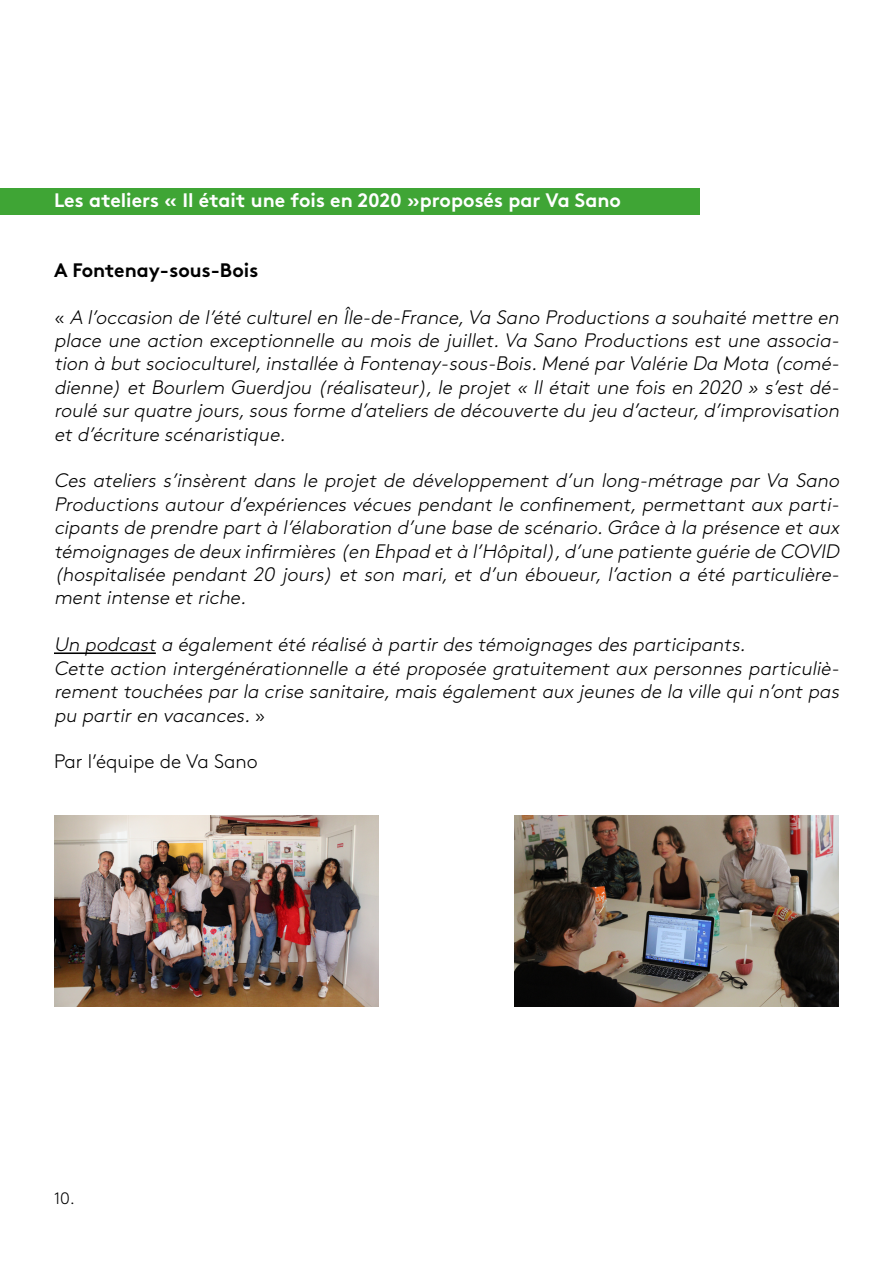
<style>
.page{position:relative;width:893px;height:1263px;background:#fff}
.page>*{position:absolute;margin:0;border:0;box-sizing:border-box;transform-origin:0 0}
.t1{font:italic 300 19.5px/23.4px "Brown Std";color:#000;text-align:justify}
.t2{font:700 19.5px "Brown Std";color:#fff}
.t3{font:700 19.5px "Brown Std";color:#000}
.t4{font:300 19.5px "Brown Std";color:#000}
.t5{font:300 16.5px "Brown Std";color:#000}
.s1{font-style:normal}
</style>
<div class="page">
<div style="left:0;top:188px;width:699px;height:26px;background:#3fa535"></div>
<hr style="left:54px;top:652px;width:102px;height:2px;background:#000">
<img style="left:54px;top:815px;width:324px;height:192px">
<img style="left:514px;top:815px;width:325px;height:192px">
<p class="t2" style="left:54px;top:188px;width:568px">Les ateliers « Il était une fois en 2020 »proposés par Va Sano</p>
<p class="t3" style="left:54px;top:258px;width:206px">A Fontenay-sous-Bois</p>
<p class="t1" style="left:54px;top:305px;width:790px"><span class="s1">«</span> A l’occasion de l’été culturel en Île-de-France,Va Sano Productions a souhaité mettre en place une action exceptionnelle au mois de juillet.Va Sano Productions est une associa&shy;tion à but socioculturel,installée à Fontenay-sous-Bois.Mené parValérie Da Mota (comé&shy;dienne) et Bourlem Guerdjou (réalisateur), le projet « Il était une fois en 2020 » s’est dé&shy;roulé surquatre jours,sous forme d’ateliers de découverte du jeu d’acteur,d’improvisation et d’écriture scénaristique.</p>
<p class="t1" style="left:54px;top:469px;width:791px">Ces ateliers s’insèrent dans le projet de développement d’un long-métrage par Va Sano Productions autour d’expériences vécues pendant le confinement, permettant aux parti&shy;cipants de prendre part à l’élaboration d’une base de scénario.Grâce à la présence et aux témoignages de deux infirmières (en Ehpad et à l’Hôpital),d’une patiente guérie de COVID (hospitalisée pendant 20 jours) et son mari, et d’un éboueur, l’action a été particulière&shy;ment intense et riche.</p>
<p class="t1" style="left:54px;top:633px;width:790px;text-align:left">Un podcast a également été réalisé à partir des témoignages des participants.<br>Cette action intergénérationnelle a été proposée gratuitement aux personnes particuliè&shy;rement touchées par la crise sanitaire,mais également aux jeunes de la ville qui n’ont pas pu partir en vacances. <span class="s1">»</span></p>
<p class="t4" style="left:54px;top:750px;width:205px">Par l’équipe de Va Sano</p>
<p class="t5" style="left:54px;top:1189px;width:22px">10.</p>
</div>
